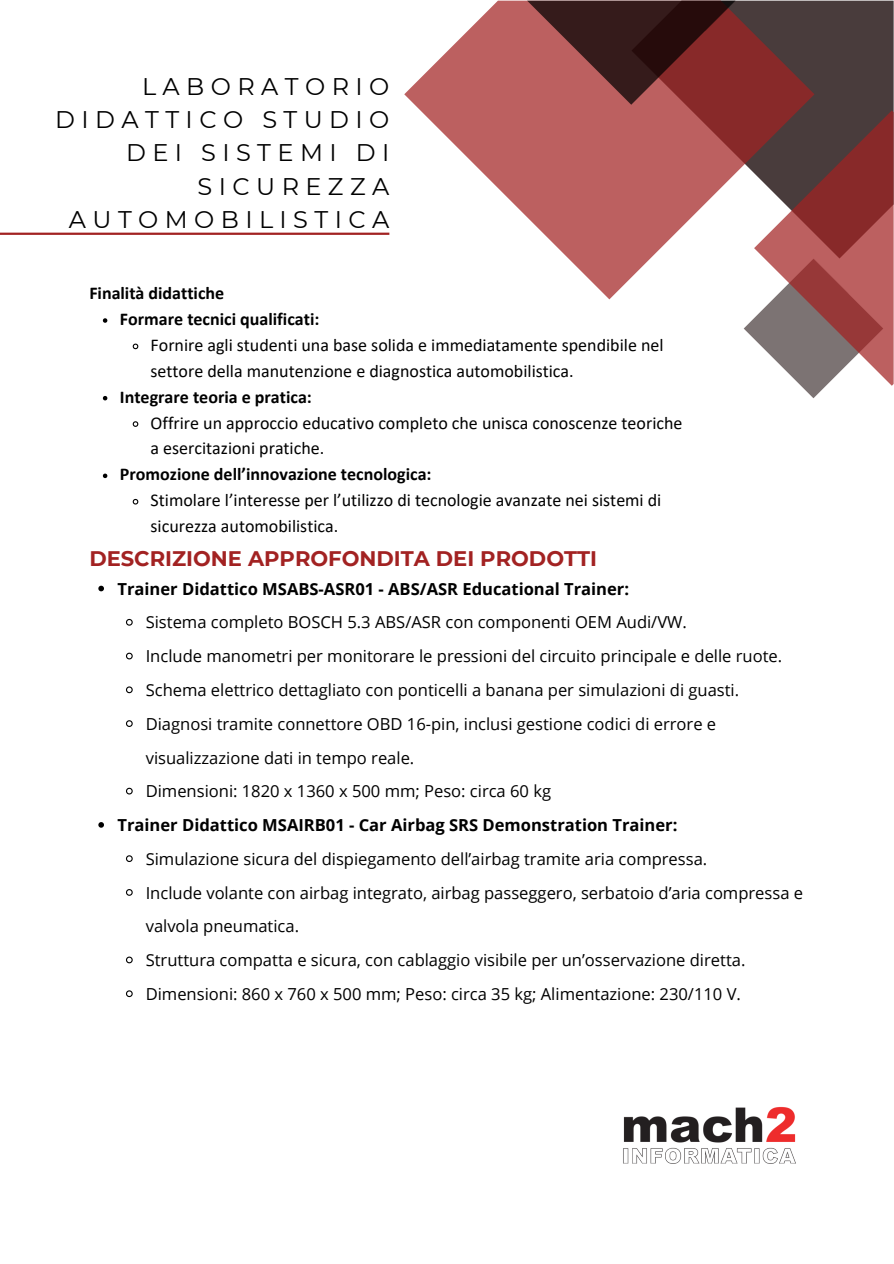
<style>
.page{position:relative;width:894px;height:1264px;background:#fff}
.page>*{position:absolute;margin:0;border:0;box-sizing:border-box;transform-origin:0 0}
.t1{font:24px/33.2px "Montserrat";letter-spacing:.265em;color:#000;text-align:right}
.t2{font:700 21px "Montserrat";color:#a22222}
.t3{font:18px/25.8px "Calibri";color:#000}
.t4{font:700 18px "Calibri";color:#000}
.t5{font:16.5px/33.8px "Open Sans";color:#000}
.t6{font:700 16.5px "Open Sans";color:#000}
</style>
<div class="page">
<div style="left:814px;top:1px;width:79px;height:109px;background:#493c3c"></div>
<svg style="left:743px;top:110px;width:150px;height:288px"></svg>
<svg style="left:404px;top:1px;width:410px;height:298px"></svg>
<svg style="left:527px;top:1px;width:208px;height:104px;background:#6b2f2f"></svg>
<img style="left:623px;top:1106px;width:173px;height:58px">
<hr style="left:0;top:233px;width:389px;height:2px;background:#a22222">
<svg style="left:103px;top:318px;width:4px;height:5px"></svg>
<svg style="left:132px;top:343px;width:7px;height:7px"></svg>
<svg style="left:103px;top:396px;width:4px;height:4px"></svg>
<svg style="left:132px;top:421px;width:7px;height:6px"></svg>
<svg style="left:103px;top:473px;width:4px;height:5px"></svg>
<svg style="left:132px;top:498px;width:7px;height:7px"></svg>
<svg style="left:98px;top:585px;width:6px;height:6px"></svg>
<svg style="left:126px;top:618px;width:7px;height:8px"></svg>
<svg style="left:126px;top:652px;width:7px;height:8px"></svg>
<svg style="left:126px;top:686px;width:7px;height:8px"></svg>
<svg style="left:126px;top:720px;width:7px;height:7px"></svg>
<svg style="left:126px;top:787px;width:7px;height:8px"></svg>
<svg style="left:98px;top:822px;width:6px;height:5px"></svg>
<svg style="left:126px;top:855px;width:7px;height:7px"></svg>
<svg style="left:126px;top:889px;width:7px;height:7px"></svg>
<svg style="left:126px;top:956px;width:7px;height:8px"></svg>
<svg style="left:126px;top:990px;width:7px;height:7px"></svg>
<p class="t1" style="left:55px;top:70px;width:335px">LABORATORIO<br>DIDATTICO STUDIO<br>DEI SISTEMI DI<br>SICUREZZA<br>AUTOMOBILISTICA</p>
<p class="t4" style="left:89px;top:285px;width:136px">Finalità didattiche</p>
<h1 class="t4" style="left:120px;top:311px;width:201px">Formare tecnici qualificati:</h1>
<p class="t3" style="left:150px;top:333px;width:514px">Fornire agli studenti una base solida e immediatamente spendibile nel settore della manutenzione e diagnostica automobilistica.</p>
<h3 class="t4" style="left:120px;top:389px;width:193px">Integrare teoria e pratica:</h3>
<p class="t3" style="left:150px;top:411px;width:533px">Offrire un approccio educativo completo che unisca conoscenze teoriche a esercitazioni pratiche.</p>
<p class="t4" style="left:120px;top:467px;width:313px">Promozione dell’innovazione tecnologica:</p>
<p class="t3" style="left:150px;top:489px;width:512px">Stimolare l’interesse per l’utilizzo di tecnologie avanzate nei sistemi di sicurezza automobilistica.</p>
<p class="t2" style="left:89px;top:545px;width:509px">DESCRIZIONE APPROFONDITA DEI PRODOTTI</p>
<p class="t6" style="left:117px;top:577px;width:513px">Trainer Didattico MSABS-ASR01 - ABS/ASR Educational Trainer:</p>
<p class="t5" style="left:146px;top:605px;width:542px">Sistema completo BOSCH 5.3 ABS/ASR con componenti OEM Audi/VW.</p>
<h2 class="t5" style="left:146px;top:639px;width:638px">Include manometri per monitorare le pressioni del circuito principale e delle ruote.</h2>
<p class="t5" style="left:146px;top:672px;width:594px">Schema elettrico dettagliato con ponticelli a banana per simulazioni di guasti.</p>
<p class="t5" style="left:146px;top:706px;width:572px">Diagnosi tramite connettore OBD 16-pin, inclusi gestione codici di errore e visualizzazione dati in tempo reale.</p>
<p class="t5" style="left:146px;top:774px;width:407px">Dimensioni: 1820 x 1360 x 500 mm; Peso: circa 60 kg</p>
<p class="t6" style="left:117px;top:813px;width:561px">Trainer Didattico MSAIRB01 - Car Airbag SRS Demonstration Trainer:</p>
<p class="t5" style="left:146px;top:841px;width:563px">Simulazione sicura del dispiegamento dell’airbag tramite aria compressa.</p>
<p class="t5" style="left:146px;top:875px;width:658px">Include volante con airbag integrato, airbag passeggero, serbatoio d’aria compressa e valvola pneumatica.</p>
<p class="t5" style="left:146px;top:942px;width:601px">Struttura compatta e sicura, con cablaggio visibile per un’osservazione diretta.</p>
<p class="t5" style="left:146px;top:976px;width:596px">Dimensioni: 860 x 760 x 500 mm; Peso: circa 35 kg; Alimentazione: 230/110 V.</p>
</div>
